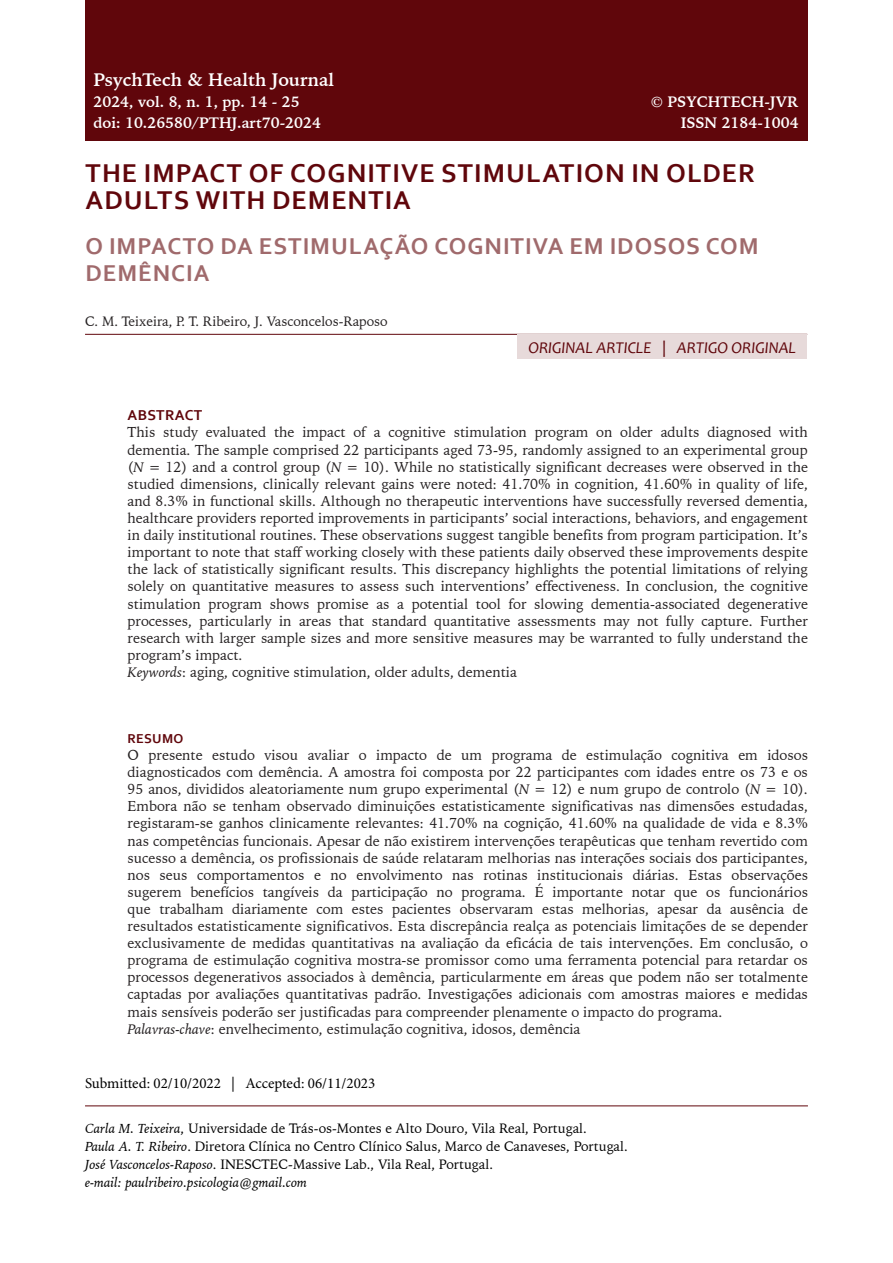
<style>
.page{position:relative;width:893px;height:1263px;background:#fff}
.page>*{position:absolute;margin:0;border:0;box-sizing:border-box;transform-origin:0 0}
.Titulo_do_artigo_PT{font:700 27px/27px "Corbel";letter-spacing:.04em;color:#60060b}
.Título_do_artigo_EN{font:700 24px/27px "Corbel";letter-spacing:.04em;color:#a06a6c}
.t1{font:700 18px "Iowan Old Style BT";color:#fff}
.t2{font:italic 16.5px "Candara";color:#60060b}
.t3{font:700 15px "Iowan Old Style BT";color:#fff}
.Submetido_Aceite{font:15px "Minion Pro";color:#000}
.Resumo_Abstract{font:700 15px "Corbel";letter-spacing:.02em;color:#60060b}
.Resumo_Abstract-2{font:14.25px/17.1px "Iowan Old Style BT";color:#231f20;text-align:justify}
.Dados_autores{font:13.5px "Iowan Old Style BT";color:#000}
.Autores{font:13.5px "Iowan Old Style BT";color:#231f20}
.Dados_autores-2{font:italic 13.5px "Iowan Old Style BT";color:#000}
.Resumo_Abstract-3{font:700 13.5px "Corbel";letter-spacing:.02em;color:#60060b}
.s1{font-style:normal}
.s2{font-style:italic}
</style>
<div class="page">
<div style="left:85px;top:0;width:723px;height:140px;background:#60060b"></div>
<hr style="left:85px;top:334px;width:722px;height:1px;background:#60060b">
<div style="left:517px;top:334px;width:290px;height:25px;background:#e7dada"></div>
<hr style="left:85px;top:1105px;width:723px;height:1px;background:#60060b">
<p class="t1" style="left:94px;top:68px;width:242px">PsychTech &amp; Health Journal</p>
<p class="t3" style="left:94px;top:92px;width:208px">2024, vol. 8, n. 1, pp. 14 - 25</p>
<p class="t3" style="left:651px;top:92px;width:149px">© PSYCHTECH-JVR</p>
<p class="t3" style="left:94px;top:113px;width:229px">doi: 10.26580/PTHJ.art70-2024</p>
<p class="t3" style="left:681px;top:113px;width:119px">ISSN 2184-1004</p>
<p class="Titulo_do_artigo_PT" style="left:86px;top:159px;width:671px">THE IMPACT OF COGNITIVE STIMULATION IN OLDER<br>ADULTS WITH DEMENTIA</p>
<p class="Título_do_artigo_EN" style="left:86px;top:232px;width:675px">O IMPACTO DA ESTIMULAÇÃO COGNITIVA EM IDOSOS COM<br>DEMÊNCIA</p>
<p class="Autores" style="left:85px;top:312px;width:304px">C. M. Teixeira, P. T. Ribeiro, J. Vasconcelos-Raposo</p>
<p class="t2" style="left:528px;top:338px;width:269px">ORIGINAL ARTICLE <span class="s1">|</span> ARTIGO ORIGINAL</p>
<p class="Resumo_Abstract" style="left:128px;top:406px;width:76px">ABSTRACT</p>
<p class="Resumo_Abstract-2" style="left:128px;top:424px;width:682px">This study evaluated the impact of a cognitive stimulation program on older adults diagnosed with dementia. The sample comprised 22 participants aged 73-95, randomly assigned to an experimental group (<span class="s2">N =</span> 12) and a control group (<span class="s2">N =</span> 10). While no statistically significant decreases were observed in the studied dimensions, clinically relevant gains were noted: 41.70% in cognition, 41.60% in quality of life, and 8.3% in functional skills. Although no therapeutic interventions have successfully reversed dementia, healthcare providers reported improvements in participants’ social interactions, behaviors, and engagement in daily institutional routines. These observations suggest tangible benefits from program participation. It’s important to note that staff working closely with these patients daily observed these improvements despite the lack of statistically significant results. This discrepancy highlights the potential limitations of relying solely on quantitative measures to assess such interventions’ effectiveness. In conclusion, the cognitive stimulation program shows promise as a potential tool for slowing dementia-associated degenerative processes, particularly in areas that standard quantitative assessments may not fully capture. Further research with larger sample sizes and more sensitive measures may be warranted to fully understand the program’s impact.</p>
<p class="Resumo_Abstract-2" style="left:128px;top:663px;width:391px"><span class="s2">Keywords</span>: aging, cognitive stimulation, older adults, dementia</p>
<p class="Resumo_Abstract-3" style="left:128px;top:730px;width:57px">RESUMO</p>
<p class="Resumo_Abstract-2" style="left:128px;top:746px;width:682px">O presente estudo visou avaliar o impacto de um programa de estimulação cognitiva em idosos diagnosticados com demência. A amostra foi composta por 22 participantes com idades entre os 73 e os 95 anos, divididos aleatoriamente num grupo experimental (<span class="s2">N =</span> 12) e num grupo de controlo (<span class="s2">N =</span> 10).<br>Embora não se tenham observado diminuições estatisticamente significativas nas dimensões estudadas, registaram-se ganhos clinicamente relevantes: 41.70% na cognição, 41.60% na qualidade de vida e 8.3% nas competências funcionais. Apesar de não existirem intervenções terapêuticas que tenham revertido com sucesso a demência, os profissionais de saúde relataram melhorias nas interações sociais dos participantes, nos seus comportamentos e no envolvimento nas rotinas institucionais diárias. Estas observações sugerem benefícios tangíveis da participação no programa. É importante notar que os funcionários que trabalham diariamente com estes pacientes observaram estas melhorias, apesar da ausência de resultados estatisticamente significativos. Esta discrepância realça as potenciais limitações de se depender exclusivamente de medidas quantitativas na avaliação da eficácia de tais intervenções. Em conclusão, o programa de estimulação cognitiva mostra-se promissor como uma ferramenta potencial para retardar os processos degenerativos associados à demência, particularmente em áreas que podem não ser totalmente captadas por avaliações quantitativas padrão. Investigações adicionais com amostras maiores e medidas mais sensíveis poderão ser justificadas para compreender plenamente o impacto do programa.</p>
<p class="Resumo_Abstract-2" style="left:128px;top:1020px;width:454px"><span class="s2">Palavras-chave</span>: envelhecimento, estimulação cognitiva, idosos, demência</p>
<p class="Submetido_Aceite" style="left:85px;top:1073px;width:292px">Submitted: 02/10/2022 | Accepted: 06/11/2023</p>
<p class="Dados_autores" style="left:85px;top:1119px;width:503px"><span class="s2">Carla M. Teixeira</span>, Universidade de Trás-os-Montes e Alto Douro, Vila Real, Portugal.</p>
<p class="Dados_autores" style="left:85px;top:1137px;width:544px"><span class="s2">Paula A. T. Ribeiro</span>. Diretora Clínica no Centro Clínico Salus, Marco de Canaveses, Portugal.</p>
<p class="Dados_autores" style="left:85px;top:1155px;width:410px"><span class="s2">José Vasconcelos-Raposo</span>. INESCTEC-Massive Lab., Vila Real, Portugal.</p>
<p class="Dados_autores-2" style="left:85px;top:1174px;width:224px">e-mail: paulribeiro.psicologia@gmail.com</p>
</div>
